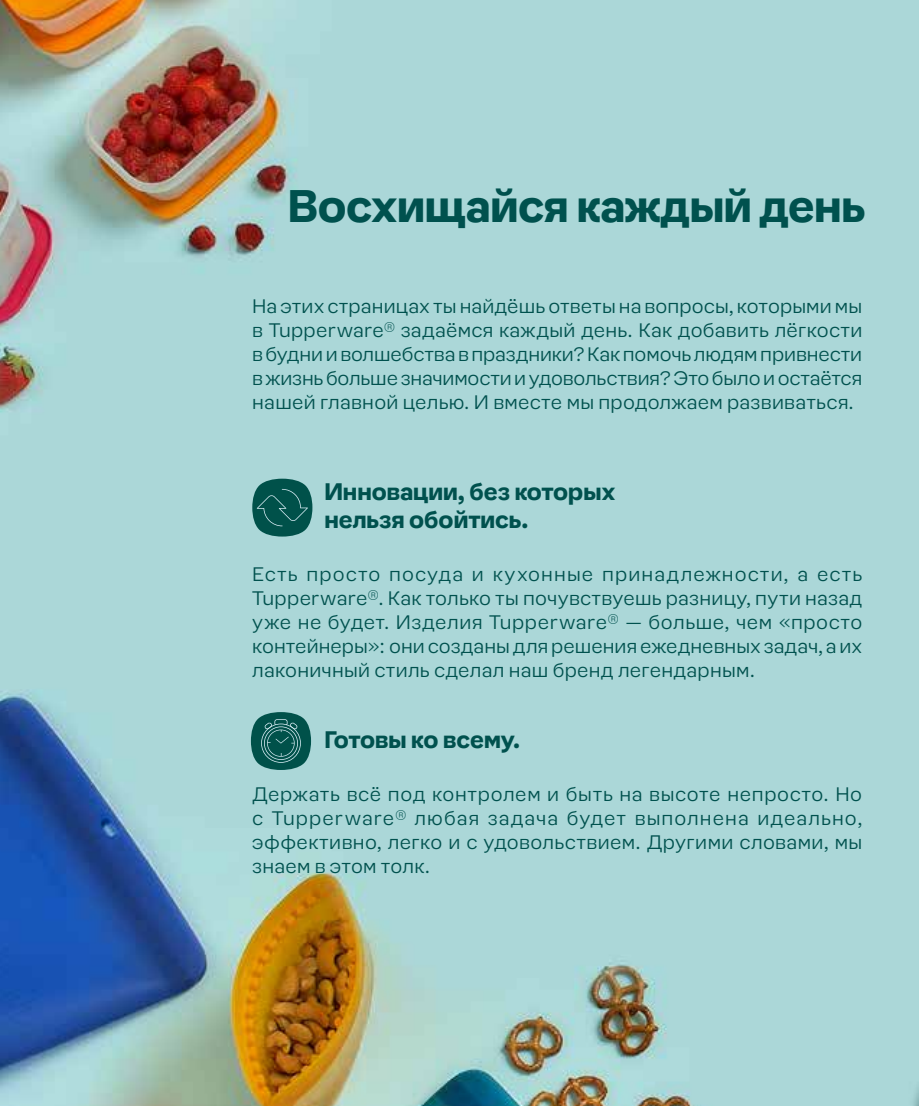
<style>
.page{position:relative;width:919px;height:1106px;background:#fff}
.page>*{position:absolute;margin:0;border:0;box-sizing:border-box;transform-origin:0 0}
.t1{font:700 42px "Earl Sans";letter-spacing:-.01em;color:#00514e}
.t2{font:700 22px/28px "Earl Sans";color:#00514e}
.t3{font:300 18px/24px "Earl Sans";letter-spacing:.015em;color:#00514e;text-align:justify}
</style>
<div class="page">
<img style="left:0;top:0;width:918px;height:1106px">
<svg style="left:252px;top:478px;width:60px;height:58px;background:#226b66"></svg>
<svg style="left:251px;top:712px;width:60px;height:58px;background:#2b726d"></svg>
<h1 class="t1" style="left:288px;top:169px;width:579px">Восхищайся каждый день</h1>
<p class="t3" style="left:252px;top:293px;width:611px">На этих страницах ты найдёшь ответы на вопросы, которыми мы в Tupperware<sup>®</sup> задаёмся каждый день. Как добавить лёгкости вбудни и волшебства в праздники? Как помочь людям привнести в жизнь больше значимости и удовольствия? Это было и остаётся нашей главной целью. И вместе мы продолжаем развиваться.</p>
<p class="t2" style="left:324px;top:475px;width:293px">Инновации, без которых нельзя обойтись.</p>
<p class="t3" style="left:252px;top:560px;width:611px">Есть просто посуда и кухонные принадлежности, а есть Tupperware<sup>®</sup>. Как только ты почувствуешь разницу, пути назад уже не будет. Изделия Tupperware<sup>®</sup> — больше, чем «просто контейнеры»: они созданы для решения ежедневных задач, а их лаконичный стиль сделал наш бренд легендарным.</p>
<p class="t2" style="left:324px;top:723px;width:197px">Готовы ко всему.</p>
<p class="t3" style="left:252px;top:780px;width:611px">Держать всё под контролем и быть на высоте непросто. Но с Tupperware<sup>®</sup> любая задача будет выполнена идеально, эффективно, легко и с удовольствием. Другими словами, мы знаем в этом толк.</p>
</div>
